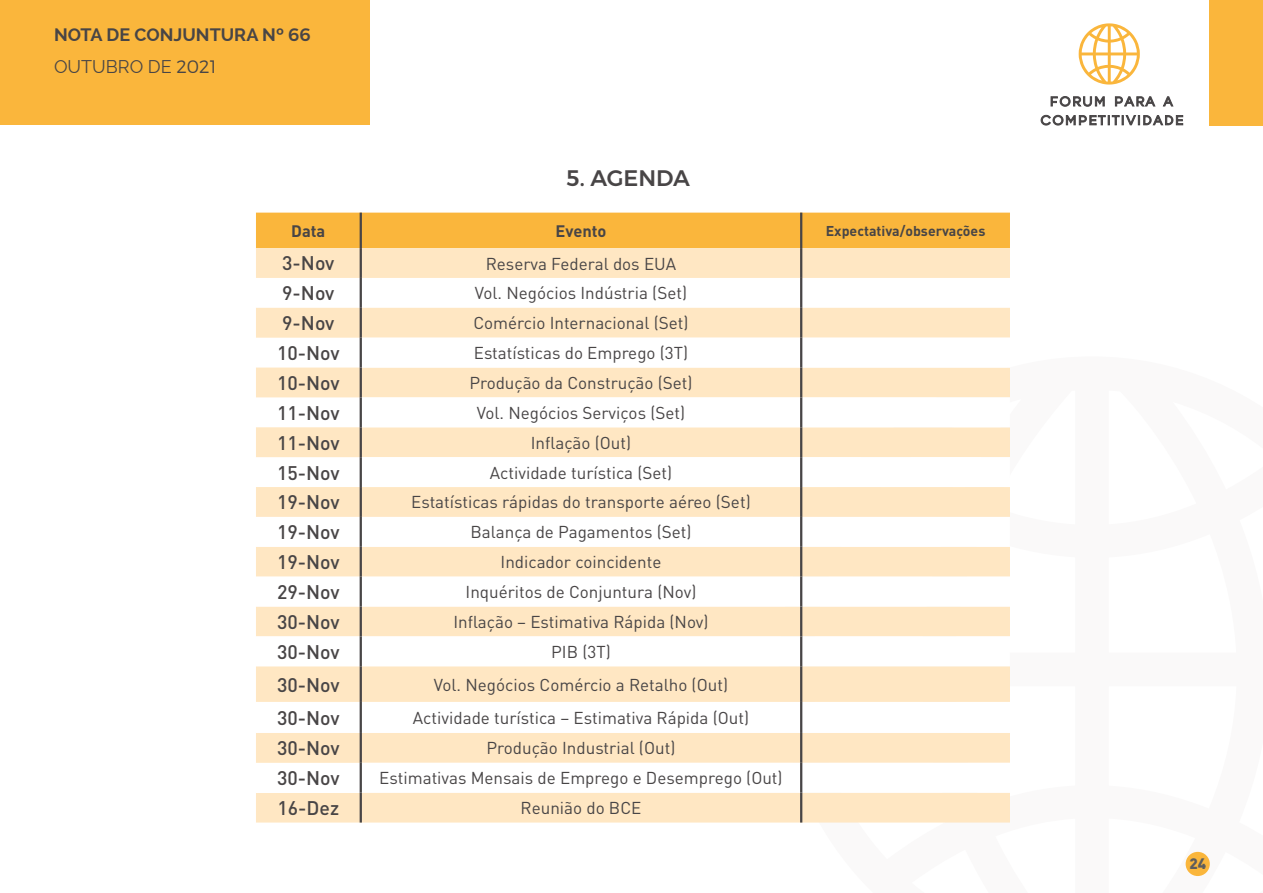
<style>
.page{position:relative;width:1263px;height:893px;background:#fff}
.page>*{position:absolute;margin:0;border:0;box-sizing:border-box;transform-origin:0 0}
.t1{font:500 22.5px "Montserrat";color:#484546}
.t2{font:500 19.5px "DIN Pro";color:#484546}
.t3{font:700 18px/32px "Raleway";color:#484546}
.t4{font:16.95px "DIN Pro";color:#484546}
.t5{font:700 16.5px "DIN Pro";color:#484546}
.t6{font:900 15px "DIN Pro";color:#5e5d5d}
.t7{font:700 14.1px "DIN Pro";color:#484546}
.s1{font-family:"Montserrat";font-weight:500}
.s2{font-weight:400}
.s3{font-family:"Montserrat";font-weight:300}
</style>
<div class="page">
<div style="left:0;top:0;width:370px;height:125px;background:#fab63c"></div>
<div style="left:1210px;top:0;width:53px;height:125px;background:#fab63c"></div>
<svg style="left:1079px;top:23px;width:61px;height:62px"></svg>
<svg style="left:1050px;top:96px;width:55px;height:11px"></svg>
<svg style="left:1115px;top:96px;width:41px;height:11px"></svg>
<svg style="left:1162px;top:96px;width:12px;height:11px"></svg>
<svg style="left:1040px;top:114px;width:143px;height:12px"></svg>
<div style="left:1185px;top:852px;width:25px;height:24px;background:#fab63c;border-radius:50%"></div>
<div style="left:256px;top:213px;width:754px;height:35px;background:#fab63c"></div>
<svg style="left:256px;top:248px;width:754px;height:574px;fill:#ffe7c3"></svg>
<svg style="left:256px;top:338px;width:754px;height:455px"></svg>
<div style="left:256px;top:763px;width:105px;height:30px;background:#fff"></div>
<hr style="left:360px;top:213px;width:2px;height:35px;background:#484546">
<hr style="left:800px;top:213px;width:2px;height:35px;background:#484546">
<hr style="left:360px;top:248px;width:2px;height:30px;background:#484546">
<hr style="left:800px;top:248px;width:2px;height:30px;background:#484546">
<hr style="left:360px;top:278px;width:2px;height:30px;background:#484546">
<hr style="left:800px;top:278px;width:2px;height:30px;background:#484546">
<hr style="left:360px;top:308px;width:2px;height:30px;background:#484546">
<hr style="left:800px;top:308px;width:2px;height:30px;background:#484546">
<hr style="left:360px;top:338px;width:2px;height:30px;background:#484546">
<hr style="left:800px;top:338px;width:2px;height:30px;background:#484546">
<hr style="left:360px;top:368px;width:2px;height:29px;background:#484546">
<hr style="left:800px;top:368px;width:2px;height:29px;background:#484546">
<hr style="left:360px;top:397px;width:2px;height:30px;background:#484546">
<hr style="left:800px;top:397px;width:2px;height:30px;background:#484546">
<hr style="left:360px;top:427px;width:2px;height:30px;background:#484546">
<hr style="left:800px;top:427px;width:2px;height:30px;background:#484546">
<hr style="left:360px;top:457px;width:2px;height:30px;background:#484546">
<hr style="left:800px;top:457px;width:2px;height:30px;background:#484546">
<hr style="left:360px;top:487px;width:2px;height:30px;background:#484546">
<hr style="left:800px;top:487px;width:2px;height:30px;background:#484546">
<hr style="left:360px;top:517px;width:2px;height:30px;background:#484546">
<hr style="left:800px;top:517px;width:2px;height:30px;background:#484546">
<hr style="left:360px;top:547px;width:2px;height:30px;background:#484546">
<hr style="left:800px;top:547px;width:2px;height:30px;background:#484546">
<hr style="left:360px;top:577px;width:2px;height:29px;background:#484546">
<hr style="left:800px;top:577px;width:2px;height:29px;background:#484546">
<hr style="left:360px;top:606px;width:2px;height:30px;background:#484546">
<hr style="left:800px;top:606px;width:2px;height:30px;background:#484546">
<hr style="left:360px;top:636px;width:2px;height:30px;background:#484546">
<hr style="left:800px;top:636px;width:2px;height:30px;background:#484546">
<hr style="left:360px;top:666px;width:2px;height:36px;background:#484546">
<hr style="left:800px;top:666px;width:2px;height:36px;background:#484546">
<hr style="left:360px;top:702px;width:2px;height:31px;background:#484546">
<hr style="left:800px;top:702px;width:2px;height:31px;background:#484546">
<hr style="left:360px;top:733px;width:2px;height:30px;background:#484546">
<hr style="left:800px;top:733px;width:2px;height:30px;background:#484546">
<hr style="left:360px;top:763px;width:2px;height:30px;background:#484546">
<hr style="left:800px;top:763px;width:2px;height:30px;background:#484546">
<hr style="left:360px;top:793px;width:2px;height:29px;background:#484546">
<hr style="left:800px;top:793px;width:2px;height:29px;background:#484546">
<p class="t3" style="left:54px;top:19px;width:258px">NOTA DE CONJUNTURA Nº <span class="s1">66<br></span><span class="s2">OUTUBRO DE</span> <span class="s3">2021</span></p>
<h1 class="t1" style="left:567px;top:164px;width:125px">5. AGENDA</h1>
<p class="t5" style="left:291px;top:219px;width:36px">Data</p>
<p class="t5" style="left:555px;top:219px;width:52px">Evento</p>
<p class="t7" style="left:826px;top:221px;width:161px">Expectativa/observações</p>
<p class="t2" style="left:282px;top:250px;width:54px">3-Nov</p>
<p class="t4" style="left:486px;top:252px;width:192px">Reserva Federal dos EUA</p>
<p class="t2" style="left:282px;top:280px;width:54px">9-Nov</p>
<p class="t4" style="left:475px;top:282px;width:214px">Vol. Negócios Indústria (Set)</p>
<p class="t2" style="left:282px;top:310px;width:54px">9-Nov</p>
<p class="t4" style="left:473px;top:312px;width:217px">Comércio Internacional (Set)</p>
<p class="t2" style="left:277px;top:340px;width:64px">10-Nov</p>
<p class="t4" style="left:474px;top:341px;width:216px">Estatísticas do Emprego (3T)</p>
<p class="t2" style="left:277px;top:370px;width:64px">10-Nov</p>
<p class="t4" style="left:469px;top:371px;width:225px">Produção da Construção (Set)</p>
<p class="t2" style="left:277px;top:399px;width:64px">11-Nov</p>
<p class="t4" style="left:477px;top:401px;width:210px">Vol. Negócios Serviços (Set)</p>
<p class="t2" style="left:277px;top:429px;width:64px">11-Nov</p>
<p class="t4" style="left:531px;top:431px;width:102px">Inflação (Out)</p>
<p class="t2" style="left:277px;top:459px;width:64px">15-Nov</p>
<p class="t4" style="left:490px;top:461px;width:184px">Actividade turística (Set)</p>
<p class="t2" style="left:277px;top:489px;width:64px">19-Nov</p>
<p class="t4" style="left:411px;top:491px;width:341px">Estatísticas rápidas do transporte aéreo (Set)</p>
<p class="t2" style="left:277px;top:519px;width:64px">19-Nov</p>
<p class="t4" style="left:470px;top:521px;width:223px">Balança de Pagamentos (Set)</p>
<p class="t2" style="left:277px;top:549px;width:64px">19-Nov</p>
<p class="t4" style="left:501px;top:551px;width:162px">Indicador coincidente</p>
<p class="t2" style="left:277px;top:579px;width:64px">29-Nov</p>
<p class="t4" style="left:466px;top:580px;width:232px">Inquéritos de Conjuntura (Nov)</p>
<p class="t2" style="left:277px;top:609px;width:64px">30-Nov</p>
<p class="t4" style="left:453px;top:610px;width:257px">Inflação – Estimativa Rápida (Nov)</p>
<p class="t2" style="left:277px;top:638px;width:64px">30-Nov</p>
<p class="t4" style="left:551px;top:640px;width:61px">PIB (3T)</p>
<p class="t2" style="left:277px;top:671px;width:64px">30-Nov</p>
<p class="t4" style="left:434px;top:673px;width:296px">Vol. Negócios Comércio a Retalho (Out)</p>
<p class="t2" style="left:277px;top:705px;width:64px">30-Nov</p>
<p class="t4" style="left:413px;top:706px;width:338px">Actividade turística – Estimativa Rápida (Out)</p>
<p class="t2" style="left:277px;top:735px;width:64px">30-Nov</p>
<p class="t4" style="left:487px;top:737px;width:190px">Produção Industrial (Out)</p>
<p class="t2" style="left:277px;top:765px;width:64px">30-Nov</p>
<p class="t4" style="left:379px;top:767px;width:405px">Estimativas Mensais de Emprego e Desemprego (Out)</p>
<p class="t2" style="left:277px;top:795px;width:63px">16-Dez</p>
<p class="t4" style="left:521px;top:796px;width:122px">Reunião do BCE</p>
<p class="t6" style="left:1189px;top:853px;width:18px">24</p>
</div>
